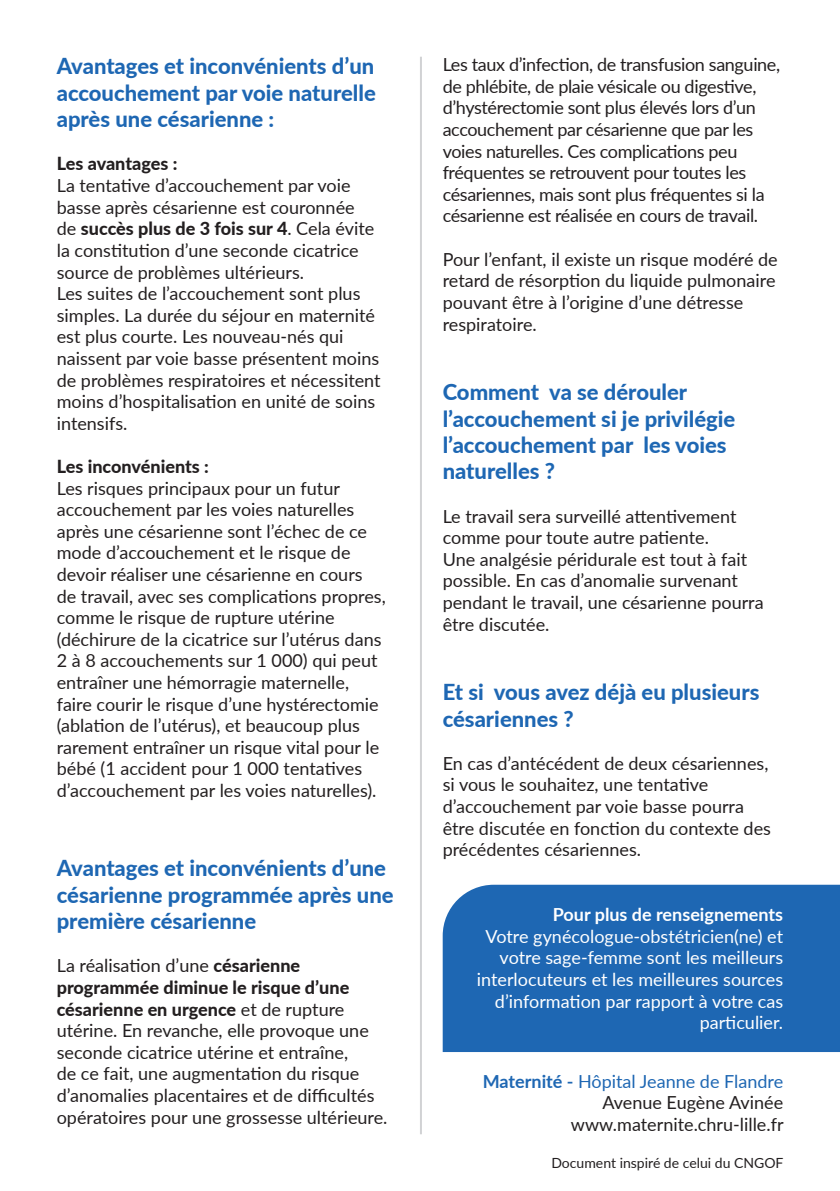
<style>
.page{position:relative;width:840px;height:1191px;background:#fff}
.page>*{position:absolute;margin:0;border:0;box-sizing:border-box;transform-origin:0 0}
.t1{font:800 22px/26.4px "Lato";color:#1e67b3}
.t2{font:18px/21.6px "Lato";color:#231f20}
.t3{font:18px/21.6px "Lato";letter-spacing:-.02em;color:#231f20}
.t4{font:18px/21.6px "Lato";color:#fff;text-align:right}
.t5{font:18px "Lato";color:#1e67b3}
.t6{font:800 18px "Lato";color:#231f20}
.t7{font:700 18px "Lato";color:#fff}
.t8{font:14px "Lato";color:#231f20}
.s1{font-weight:800}
.s2{font-weight:700}
</style>
<div class="page">
<div style="left:442px;top:884px;width:397px;height:168px;background:#1e67b3"></div>
<hr style="left:419px;top:57px;width:2px;height:1077px;background:#d1d2d4">
<p class="t1" style="left:57px;top:52px;width:320px;text-align:justify">Avantages et inconvénients d’un accouchement par voie naturelle après une césarienne :</p>
<p class="t6" style="left:57px;top:150px;width:122px">Les avantages :</p>
<p class="t2" style="left:57px;top:174px;width:319px">La tentative d’accouchement par voie basse après césarienne est couronnée de <span class="s1">succès plus de 3 fois sur 4</span>. Cela évite la constitution d’une seconde cicatrice source de problèmes ultérieurs.</p>
<p class="t2" style="left:57px;top:282px;width:325px">Les suites de l’accouchement sont plus simples. La durée du séjour en maternité est plus courte. Les nouveau-nés qui naissent par voie basse présentent moins de problèmes respiratoires et nécessitent moins d’hospitalisation en unité de soins intensifs.</p>
<p class="t6" style="left:57px;top:453px;width:153px">Les inconvénients :</p>
<p class="t2" style="left:57px;top:476px;width:330px">Les risques principaux pour un futur accouchement par les voies naturelles après une césarienne sont l’échec de ce mode d’accouchement et le risque de devoir réaliser une césarienne en cours de travail, avec ses complications propres, comme le risque de rupture utérine (déchirure de la cicatrice sur l’utérus dans 2 à 8 accouchements sur 1 000) qui peut entraîner une hémorragie maternelle, faire courir le risque d’une hystérectomie (ablation de l’utérus), et beaucoup plus rarement entraîner un risque vital pour le bébé (1 accident pour 1 000 tentatives d’accouchement par les voies naturelles).</p>
<p class="t1" style="left:57px;top:854px;width:338px">Avantages et inconvénients d’une césarienne programmée après une première césarienne</p>
<p class="t2" style="left:57px;top:954px;width:332px">La réalisation d’une <span class="s1">césarienne programmée diminue le risque d’une césarienne en urgence</span> et de rupture utérine. En revanche, elle provoque une seconde cicatrice utérine et entraîne,<br>de ce fait, une augmentation du risque d’anomalies placentaires et de difficultés opératoires pour une grossesse ultérieure.</p>
<p class="t3" style="left:442px;top:53px;width:339px">Les taux d’infection, de transfusion sanguine, de phlébite, de plaie vésicale ou digestive, d’hystérectomie sont plus élevés lors d’un accouchement par césarienne que par les voies naturelles. Ces complications peu fréquentes se retrouvent pour toutes les césariennes, mais sont plus fréquentes si la césarienne est réalisée en cours de travail.</p>
<p class="t2" style="left:442px;top:247px;width:336px">Pour l’enfant, il existe un risque modéré de retard de résorption du liquide pulmonaire pouvant être à l’origine d’une détresse respiratoire.</p>
<p class="t1" style="left:442px;top:378px;width:294px">Comment va se dérouler l’accouchement si je privilégie l’accouchement par les voies naturelles ?</p>
<p class="t2" style="left:442px;top:504px;width:295px">Le travail sera surveillé attentivement comme pour toute autre patiente.</p>
<p class="t2" style="left:442px;top:547px;width:322px">Une analgésie péridurale est tout à fait possible. En cas d’anomalie survenant pendant le travail, une césarienne pourra être discutée.</p>
<p class="t1" style="left:442px;top:678px;width:318px">Et si vous avez déjà eu plusieurs césariennes ?</p>
<p class="t2" style="left:442px;top:751px;width:329px">En cas d’antécédent de deux césariennes, si vous le souhaitez, une tentative d’accouchement par voie basse pourra être discutée en fonction du contexte des précédentes césariennes.</p>
<p class="t7" style="left:552px;top:901px;width:232px">Pour plus de renseignements</p>
<p class="t4" style="left:476px;top:924px;width:307px">Votre gynécologue-obstétricien(ne) et votre sage-femme sont les meilleurs interlocuteurs et les meilleures sources d’information par rapport à votre cas particulier.</p>
<p class="t5" style="left:482px;top:1068px;width:302px"><span class="s2">Maternité -</span> Hôpital Jeanne de Flandre</p>
<p class="t2" style="left:602px;top:1091px;width:182px">Avenue Eugène Avinée</p>
<p class="t2" style="left:570px;top:1113px;width:214px">www.maternite.chru-lille.fr</p>
<p class="t8" style="left:551px;top:1153px;width:233px">Document inspiré de celui du CNGOF</p>
</div>
